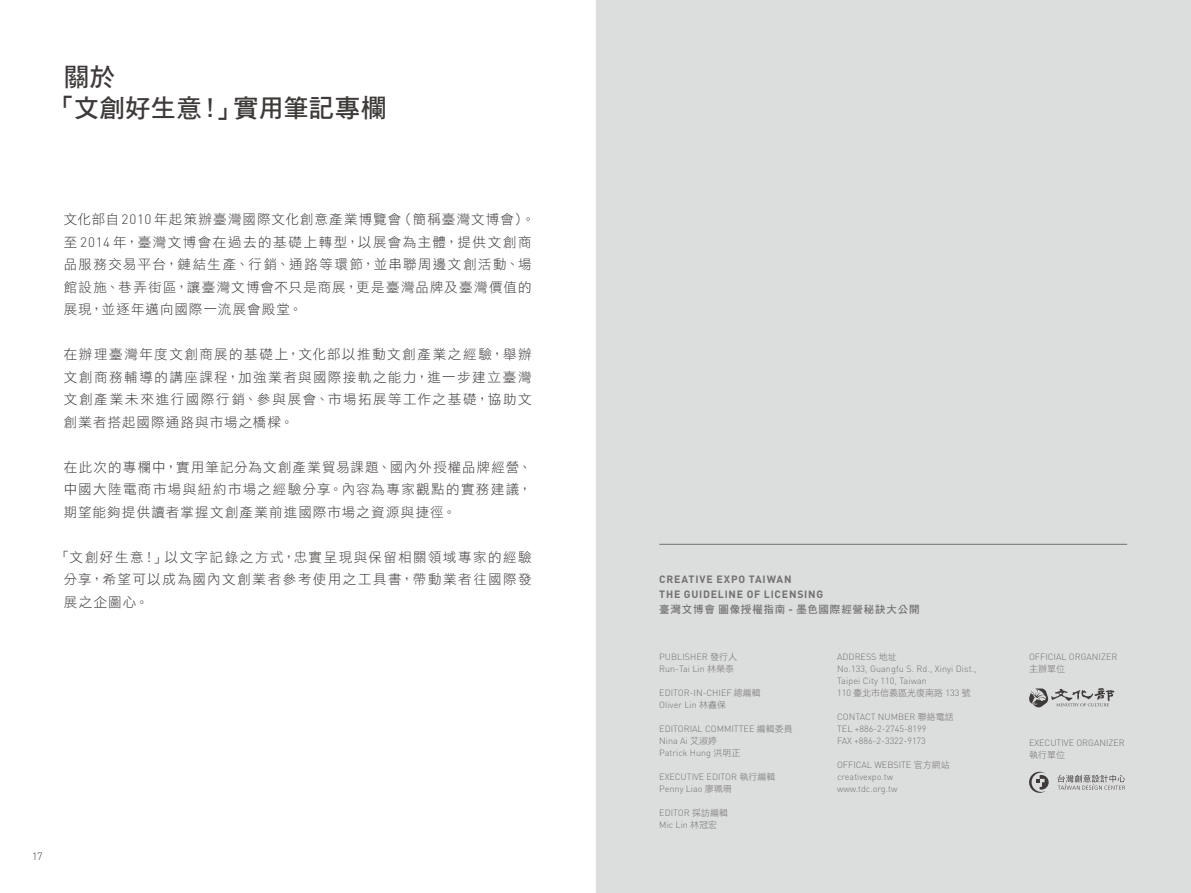
<style>
.page{position:relative;width:1191px;height:893px;background:#fff}
.page>*{position:absolute;margin:0;border:0;box-sizing:border-box;transform-origin:0 0}
.t1{font:25.5px/31.5px "DF Hei Std W7";letter-spacing:.005em;color:#3e3a39}
.t2{font:13.5px/22.5px "DF Hei Std W3";letter-spacing:.1em;color:#3e3a39;text-align:justify}
.t3{font:700 10.5px/15px "DIN";letter-spacing:.07em;color:#727171}
.t4{font:10.5px "DF Hei Std W7";letter-spacing:.075em;color:#727171}
.t5{font:300 10.5px "DIN";color:#3e3a39}
.t6{font:300 9px/12px "DIN";color:#727171}
.t7{font:9px "DF Hei Std W3";color:#727171}
.s1{font-family:"DIN";font-weight:300}
.s2{font-family:"DIN";font-weight:700}
.s3{font-family:"DF Hei Std W3";font-weight:400}
</style>
<div class="page">
<div style="left:596px;top:0;width:595px;height:893px;background:#dcdddd"></div>
<svg style="left:1057px;top:775px;width:68px;height:15px"></svg>
<svg style="left:1029px;top:772px;width:19px;height:21px"></svg>
<svg style="left:1028px;top:688px;width:86px;height:20px;background:#b4b3b3"></svg>
<hr style="left:659px;top:544px;width:468px;height:1px;background:#727171">
<h1 class="t1" style="left:51px;top:60px;width:337px;text-indent:13px">關於<br>「文創好生意！」實用筆記專欄</h1>
<p class="t2" style="left:64px;top:208px;width:473px;text-align:left">文化部自<span class="s1">2010</span> 年起策辦臺灣國際文化創意產業博覽會（簡稱臺灣文博會）。至<span class="s1">2014</span> 年，臺灣文博會在過去的基礎上轉型，以展會為主體，提供文創商品服務交易平台，鏈結生產、行銷、通路等環節，並串聯周邊文創活動、場館設施、巷弄街區，讓臺灣文博會不只是商展，更是臺灣品牌及臺灣價值的展現，並逐年邁向國際一流展會殿堂。</p>
<p class="t2" style="left:64px;top:343px;width:469px">在辦理臺灣年度文創商展的基礎上，文化部以推動文創產業之經驗，舉辦文創商務輔導的講座課程，加強業者與國際接軌之能力，進一步建立臺灣文創產業未來進行國際行銷、參與展會、市場拓展等工作之基礎，協助文創業者搭起國際通路與市場之橋樑。</p>
<p class="t2" style="left:64px;top:455px;width:469px">在此次的專欄中，實用筆記分為文創產業貿易課題、國內外授權品牌經營、中國大陸電商市場與紐約市場之經驗分享。內容為專家觀點的實務建議，期望能夠提供讀者掌握文創產業前進國際市場之資源與捷徑。</p>
<p class="t2" style="left:64px;top:545px;width:469px;text-indent:-7px">「文創好生意！」以文字記錄之方式，忠實呈現與保留相關領域專家的經驗分享，希望可以成為國內文創業者參考使用之工具書，帶動業者往國際發展之企圖心。</p>
<p class="t5" style="left:32px;top:849px;width:12px">17</p>
<p class="t3" style="left:659px;top:571px;width:165px">CREATIVE EXPO TAIWAN<br>THE GUIDELINE OF LICENSING</p>
<p class="t4" style="left:659px;top:604px;width:262px">臺灣文博會圖像授權指南 <span class="s2">-</span> 墨色國際經營秘訣大公開</p>
<p class="t6" style="left:659px;top:651px;width:79px">PUBLISHER <span class="s3">發行人<br></span>Run-Tai Lin <span class="s3">林榮泰</span></p>
<p class="t6" style="left:659px;top:687px;width:103px">EDITOR-IN-CHIEF <span class="s3">總編輯<br></span>Oliver Lin <span class="s3">林鑫保</span></p>
<p class="t6" style="left:659px;top:723px;width:135px">EDITORIAL COMMITTEE <span class="s3">編輯委員<br></span>Nina Ai <span class="s3">艾淑婷<br></span>Patrick Hung <span class="s3">洪明正</span></p>
<p class="t6" style="left:659px;top:771px;width:118px">EXECUTIVE EDITOR <span class="s3">執行編輯<br></span>Penny Liao <span class="s3">廖珮珊</span></p>
<p class="t6" style="left:659px;top:807px;width:70px">EDITOR <span class="s3">採訪編輯<br></span>Mic Lin <span class="s3">林冠宏</span></p>
<p class="t6" style="left:837px;top:651px;width:141px">ADDRESS <span class="s3">地址<br></span>No.133, Guangfu S. Rd., Xinyi Dist.,<br>Taipei City 110, Taiwan</p>
<p class="t7" style="left:837px;top:688px;width:135px"><span class="s1">110</span> 臺北市信義區光復南路 <span class="s1">133</span> 號</p>
<p class="t6" style="left:837px;top:711px;width:118px">CONTACT NUMBER <span class="s3">聯絡電話<br></span>TEL +886-2-2745-8199<br>FAX +886-2-3322-9173</p>
<p class="t6" style="left:837px;top:759px;width:114px">OFFICAL WEBSITE <span class="s3">官方網站</span>creativexpo.tw www.tdc.org.tw</p>
<p class="t6" style="left:1029px;top:651px;width:90px">OFFICIAL ORGANIZER</p>
<p class="t7" style="left:1029px;top:664px;width:37px">主辦單位</p>
<p class="t6" style="left:1029px;top:736px;width:97px">EXECUTIVE ORGANIZER</p>
<p class="t7" style="left:1029px;top:749px;width:37px">執行單位</p>
</div>
